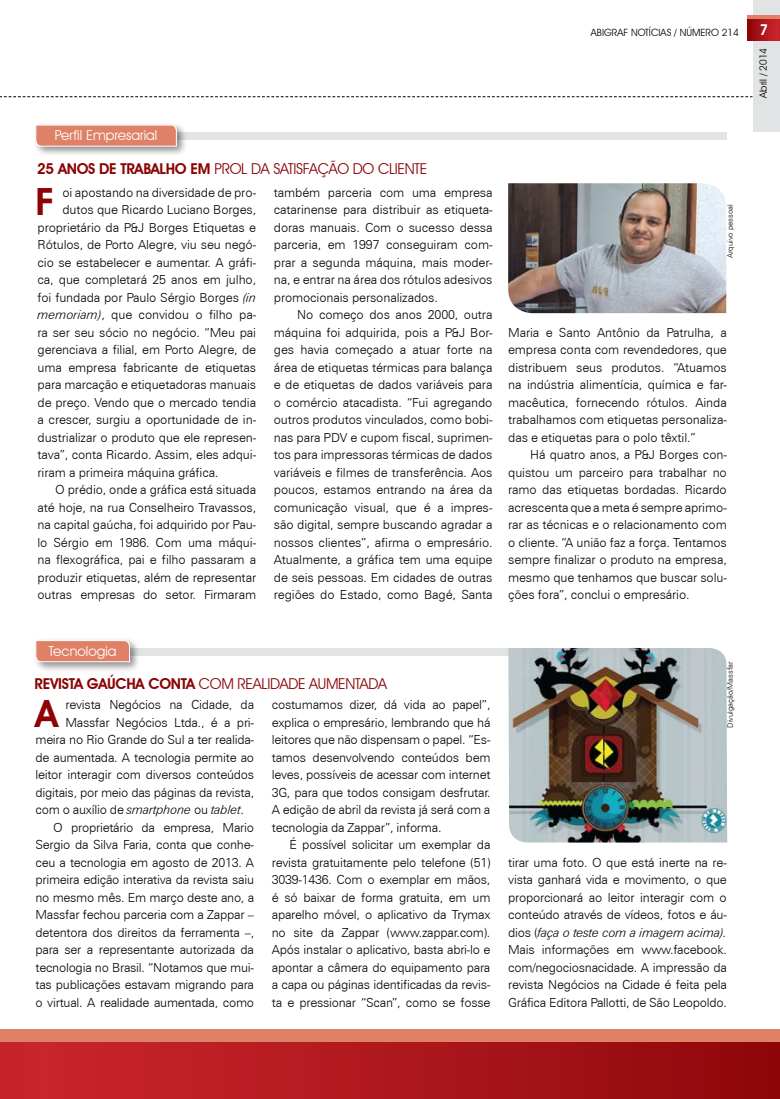
<style>
.page{position:relative;width:780px;height:1099px;background:#fff}
.page>*{position:absolute;margin:0;border:0;box-sizing:border-box;transform-origin:0 0}
.t1{font:600 37.5px "Avant Garde IT Cby BT";color:#8b0304}
.t2{font:15px "Avant Garde IT Cby BT";letter-spacing:-.02em;color:#8b0304}
.t3{font:600 15px "Avant Garde IT Cby BT";color:#fff}
.t4{font:13.75px "Avant Garde IT Cby BT";color:#fff}
.t5{font:300 12.5px/17.5px "Zurich BT";letter-spacing:-.01em;color:#000;text-align:justify}
.t6{font:10px "Avant Garde IT Cby BT";color:#000}
.t7{font:300 7.5px "Zurich BT";color:#000}
.s1{font-weight:600}
.s2{font-style:italic}
</style>
<div class="page">
<div style="left:753px;top:0;width:27px;height:132px;background:#e2e3e4"></div>
<div style="left:0;top:1040px;width:780px;height:58px;background:linear-gradient(to right,#cc272d,#8f070a)"></div>
<div style="left:0;top:1029px;width:780px;height:12px;background:#df8067"></div>
<div style="left:747px;top:15px;width:33px;height:22px;background:#df8067"></div>
<svg style="left:747px;top:19px;width:33px;height:22px"></svg>
<svg style="left:0;top:96px;width:752px;height:1px"></svg>
<div style="left:50px;top:132px;width:676px;height:8px;background:#e2e3e4"></div>
<div style="left:50px;top:648px;width:652px;height:7px;background:#e2e3e4"></div>
<div style="left:32px;top:121px;width:161px;height:42px;background:#000;opacity:.45"></div>
<svg style="left:35px;top:124px;width:142px;height:23px"></svg>
<div style="left:32px;top:637px;width:114px;height:41px;background:#000;opacity:.45"></div>
<svg style="left:35px;top:640px;width:95px;height:22px"></svg>
<img style="left:508px;top:648px;width:219px;height:194px">
<img style="left:508px;top:183px;width:218px;height:130px">
<p class="t4" style="left:55px;top:127px;width:104px">PERFIL EMPRESARIAL</p>
<p class="t2" style="left:37px;top:159px;width:391px"><span class="s1">25 ANOS DE TRABALHO EM</span> PROL DA SATISFAÇÃO DO CLIENTE</p>
<h1 class="t1" style="left:35px;top:179px;width:16px">F</h1>
<p class="t5" style="left:274px;top:183px;width:220px">também parceria com uma empresa catarinense para distribuir as etiqueta&shy;doras manuais. Com o sucesso dessa parceria, em 1997 conseguiram com&shy;prar a segunda máquina, mais moder&shy;na, e entrar na área dos rótulos adesivos promocionais personalizados.</p>
<p class="t5" style="left:274px;top:306px;width:220px;text-indent:23px">No começo dos anos 2000, outra máquina foi adquirida, pois a P&amp;J Bor&shy;ges havia começado a atuar forte na área de etiquetas térmicas para balança e de etiquetas de dados variáveis para o comércio atacadista. “Fui agregando outros produtos vinculados, como bobi&shy;nas para PDV e cupom fiscal, suprimen&shy;tos para impressoras térmicas de dados variáveis e filmes de transferência. Aos poucos, estamos entrando na área da comunicação visual, que é a impres&shy;são digital, sempre buscando agradar a nossos clientes”, afirma o empresário.<br>Atualmente, a gráfica tem uma equipe de seis pessoas. Em cidades de outras regiões do Estado, como Bagé, Santa</p>
<p class="t5" style="left:62px;top:183px;width:195px">oi apostando na diversidade de pro-</p>
<p class="t5" style="left:62px;top:201px;width:195px">dutos que Ricardo Luciano Borges,</p>
<p class="t5" style="left:37px;top:218px;width:220px">proprietário da P&amp;J Borges Etiquetas e</p>
<p class="t5" style="left:37px;top:236px;width:220px">Rótulos, de Porto Alegre, viu seu negó-</p>
<p class="t5" style="left:37px;top:253px;width:220px">cio se estabelecer e aumentar. A gráfi-</p>
<p class="t5" style="left:37px;top:271px;width:220px">ca, que completará 25 anos em julho,</p>
<p class="t5" style="left:37px;top:288px;width:220px">foi fundada por Paulo Sérgio Borges <span class="s2">(in</span></p>
<p class="t5" style="left:37px;top:306px;width:220px"><span class="s2">memoriam)</span>, que convidou o filho pa-</p>
<p class="t5" style="left:37px;top:323px;width:220px">ra ser seu sócio no negócio. “Meu pai</p>
<p class="t5" style="left:37px;top:341px;width:220px">gerenciava a filial, em Porto Alegre, de</p>
<p class="t5" style="left:37px;top:358px;width:220px">uma empresa fabricante de etiquetas</p>
<p class="t5" style="left:37px;top:376px;width:220px">para marcação e etiquetadoras manuais</p>
<p class="t5" style="left:37px;top:393px;width:220px">de preço. Vendo que o mercado tendia</p>
<p class="t5" style="left:37px;top:411px;width:220px">a crescer, surgiu a oportunidade de in-</p>
<p class="t5" style="left:37px;top:428px;width:220px">dustrializar o produto que ele represen-</p>
<p class="t5" style="left:37px;top:446px;width:220px">tava”, conta Ricardo. Assim, eles adqui-</p>
<p class="t5" style="left:37px;top:463px;width:182px">riram a primeira máquina gráfica.</p>
<p class="t5" style="left:55px;top:481px;width:202px">O prédio, onde a gráfica está situada</p>
<p class="t5" style="left:37px;top:498px;width:220px">até hoje, na rua Conselheiro Travassos,</p>
<p class="t5" style="left:37px;top:516px;width:220px">na capital gaúcha, foi adquirido por Pau-</p>
<p class="t5" style="left:37px;top:533px;width:220px">lo Sérgio em 1986. Com uma máqui-</p>
<p class="t5" style="left:37px;top:551px;width:220px">na flexográfica, pai e filho passaram a</p>
<p class="t5" style="left:37px;top:568px;width:220px">produzir etiquetas, além de representar</p>
<p class="t5" style="left:37px;top:586px;width:220px">outras empresas do setor. Firmaram</p>
<p class="t6" style="left:591px;top:27px;width:18px">ABIGRA</p>
<p class="t6" style="left:623px;top:27px;width:71px">F NOTÍCIAS / NÚMERO</p>
<p class="t6" style="left:721px;top:27px;width:18px">214</p>
<p class="t3" style="left:759px;top:21px;width:10px">7</p>
<p class="t6" style="left:757px;top:97px;width:51px;rotate:-90deg">ABRIL / 2014</p>
<p class="t7" style="left:725px;top:258px;width:55px;rotate:-90deg">Arquivo pessoal</p>
<p class="t5" style="left:508px;top:323px;width:220px">Maria e Santo Antônio da Patrulha, a empresa conta com revendedores, que distribuem seus produtos. “Atuamos na indústria alimentícia, química e far&shy;macêutica, fornecendo rótulos. Ainda trabalhamos com etiquetas personaliza&shy;das e etiquetas para o polo têxtil.”</p>
<p class="t5" style="left:508px;top:446px;width:220px;text-indent:22px">Há quatro anos, a P&amp;J Borges con&shy;quistou um parceiro para trabalhar no ramo das etiquetas bordadas. Ricardo acrescenta que a meta é sempre aprimo&shy;rar as técnicas e o relacionamento com o cliente. “A união faz a força. Tentamos sempre finalizar o produto na empresa, mesmo que tenhamos que buscar solu&shy;ções fora”, conclui o empresário.</p>
<p class="t4" style="left:49px;top:642px;width:69px">TECNOLOGIA</p>
<p class="t2" style="left:35px;top:674px;width:354px"><span class="s1">REVISTA GAÚCHA CONTA</span> COM REAL IDADE AUMENTADA</p>
<p class="t5" style="left:65px;top:695px;width:190px">revista Negócios na Cidade, da</p>
<p class="t5" style="left:65px;top:713px;width:190px">Massfar Negócios Ltda., é a pri-</p>
<p class="t5" style="left:35px;top:730px;width:220px">meira no Rio Grande do Sul a ter realida-</p>
<p class="t5" style="left:35px;top:748px;width:220px">de aumentada. A tecnologia permite ao</p>
<p class="t5" style="left:35px;top:765px;width:220px">leitor interagir com diversos conteúdos</p>
<p class="t5" style="left:35px;top:783px;width:220px">digitais, por meio das páginas da revista,</p>
<p class="t5" style="left:35px;top:800px;width:210px">com o auxílio de <span class="s2">smartphone</span> ou <span class="s2">tablet</span>.</p>
<p class="t5" style="left:53px;top:818px;width:202px">O proprietário da empresa, Mario</p>
<p class="t5" style="left:35px;top:835px;width:220px">Sergio da Silva Faria, conta que conhe-</p>
<p class="t5" style="left:35px;top:853px;width:220px">ceu a tecnologia em agosto de 2013. A</p>
<p class="t5" style="left:35px;top:870px;width:220px">primeira edição interativa da revista saiu</p>
<p class="t5" style="left:35px;top:888px;width:220px">no mesmo mês. Em março deste ano, a</p>
<p class="t5" style="left:35px;top:905px;width:220px">Massfar fechou parceria com a Zappar –</p>
<p class="t5" style="left:35px;top:923px;width:220px">detentora dos direitos da ferramenta –,</p>
<p class="t5" style="left:35px;top:940px;width:220px">para ser a representante autorizada da</p>
<p class="t5" style="left:35px;top:958px;width:220px">tecnologia no Brasil. “Notamos que mui-</p>
<p class="t5" style="left:35px;top:975px;width:220px">tas publicações estavam migrando para</p>
<p class="t5" style="left:35px;top:993px;width:220px">o virtual. A realidade aumentada, como</p>
<h1 class="t1" style="left:35px;top:690px;width:24px">A</h1>
<p class="t5" style="left:272px;top:695px;width:220px">costumamos dizer, dá vida ao papel”, explica o empresário, lembrando que há leitores que não dispensam o papel. “Es&shy;tamos desenvolvendo conteúdos bem leves, possíveis de acessar com internet 3G, para que todos consigam desfrutar.<br>A edição de abril da revista já será com a tecnologia da Zappar”, informa.</p>
<p class="t5" style="left:272px;top:835px;width:220px;text-indent:18px">É possível solicitar um exemplar da revista gratuitamente pelo telefone (51)<br>3039-1436. Com o exemplar em mãos, é só baixar de forma gratuita, em um aparelho móvel, o aplicativo da Trymax no site da Zappar (www.zappar.com).<br>Após instalar o aplicativo, basta abri-lo e apontar a câmera do equipamento para a capa ou páginas identificadas da revis&shy;ta e pressionar “Scan”, como se fosse</p>
<p class="t7" style="left:725px;top:727px;width:68px;rotate:-90deg">Divulgação/Massfar</p>
<p class="t5" style="left:508px;top:853px;width:220px">tirar uma foto. O que está inerte na re&shy;vista ganhará vida e movimento, o que proporcionará ao leitor interagir com o conteúdo através de vídeos, fotos e áu&shy;dios (<span class="s2">faça o teste com a imagem acima).<br></span>Mais informações em www.facebook. com/negociosnacidade. A impressão da revista Negócios na Cidade é feita pela Gráfica Editora Pallotti, de São Leopoldo.</p>
</div>
